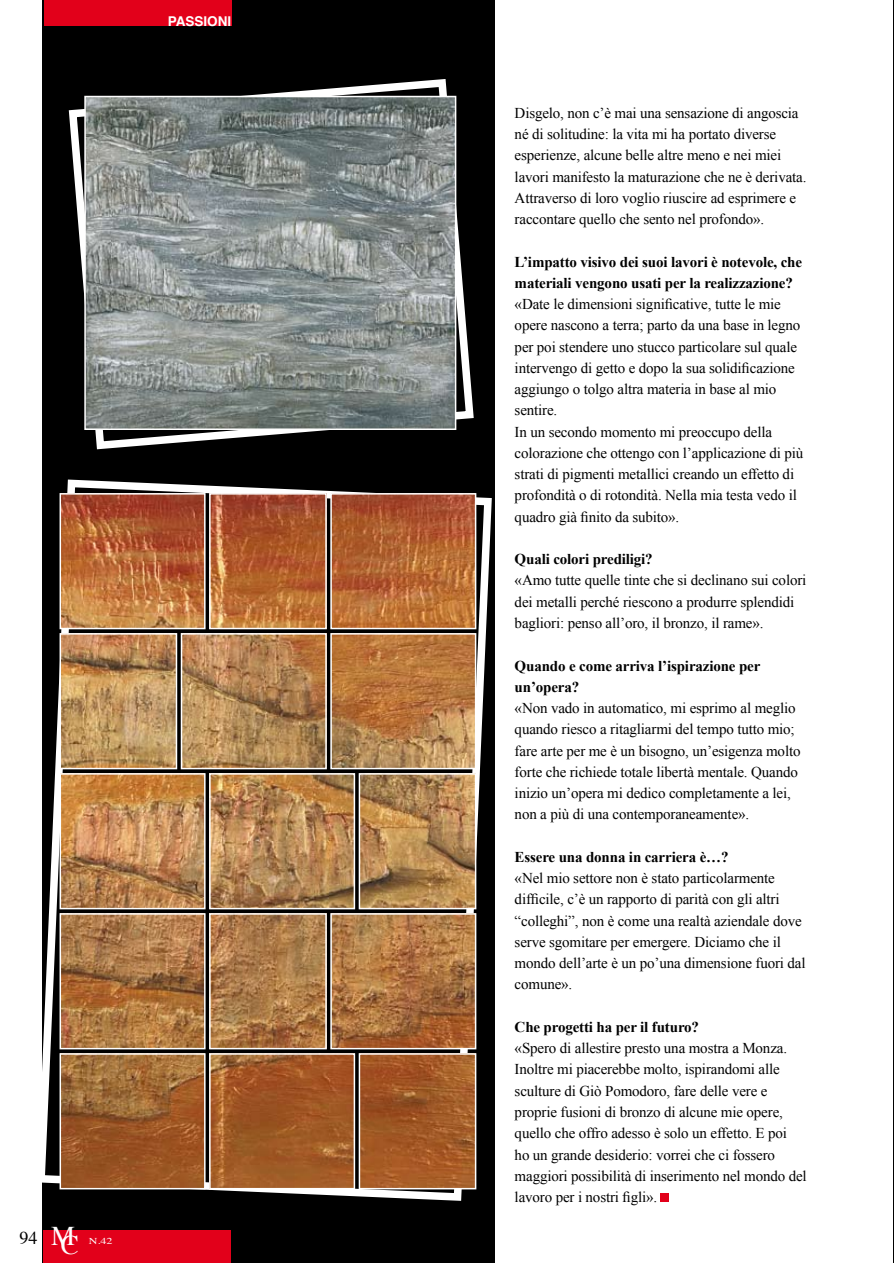
<style>
.page{position:relative;width:894px;height:1263px;background:#fff}
.page>*{position:absolute;margin:0;border:0;box-sizing:border-box;transform-origin:0 0}
.t1{font:27px "Times";color:#fff}
.t2{font:18px "Times";color:#000}
.t3{font:15px/21.3px "Times New Roman";letter-spacing:-.01em;color:#000}
.t4{font:700 15px/21.3px "Times New Roman";letter-spacing:-.01em;color:#000}
.t5{font:700 13.5px "Helvetica";color:#fff}
.t6{font:9px "Times";color:#fff;scale:1.33 1}
</style>
<div class="page">
<div style="left:660px;top:1194px;width:9px;height:8px;background:#e2001a"></div>
<div style="left:43px;top:0;width:452px;height:1263px;background:#000"></div>
<svg style="left:68px;top:79px;width:406px;height:371px"></svg>
<img style="left:87px;top:99px;width:366px;height:328px">
<div style="left:84px;top:96px;width:372px;height:334px;border:2px solid #fff"></div>
<svg style="left:42px;top:476px;width:450px;height:729px"></svg>
<img style="left:63px;top:496px;width:140px;height:130px">
<div style="left:60px;top:493px;width:146px;height:136px;border:2px solid #fff"></div>
<img style="left:333px;top:496px;width:140px;height:130px">
<div style="left:330px;top:493px;width:146px;height:136px;border:2px solid #fff"></div>
<img style="left:212px;top:496px;width:112px;height:130px">
<div style="left:209px;top:493px;width:118px;height:136px;border:2px solid #fff"></div>
<img style="left:63px;top:916px;width:140px;height:130px">
<div style="left:60px;top:913px;width:146px;height:136px;border:2px solid #fff"></div>
<img style="left:333px;top:916px;width:140px;height:130px">
<div style="left:330px;top:913px;width:146px;height:136px;border:2px solid #fff"></div>
<img style="left:212px;top:916px;width:112px;height:130px">
<div style="left:209px;top:913px;width:118px;height:136px;border:2px solid #fff"></div>
<img style="left:184px;top:636px;width:140px;height:130px">
<div style="left:181px;top:633px;width:146px;height:136px;border:2px solid #fff"></div>
<img style="left:333px;top:636px;width:140px;height:130px">
<div style="left:330px;top:633px;width:146px;height:136px;border:2px solid #fff"></div>
<img style="left:63px;top:636px;width:111px;height:130px">
<div style="left:60px;top:633px;width:117px;height:136px;border:2px solid #fff"></div>
<img style="left:63px;top:776px;width:140px;height:130px">
<div style="left:60px;top:773px;width:146px;height:136px;border:2px solid #fff"></div>
<img style="left:212px;top:776px;width:140px;height:130px">
<div style="left:209px;top:773px;width:146px;height:136px;border:2px solid #fff"></div>
<img style="left:362px;top:776px;width:111px;height:130px">
<div style="left:359px;top:773px;width:117px;height:136px;border:2px solid #fff"></div>
<img style="left:63px;top:1056px;width:140px;height:130px">
<div style="left:60px;top:1053px;width:146px;height:136px;border:2px solid #fff"></div>
<img style="left:212px;top:1056px;width:140px;height:130px">
<div style="left:209px;top:1053px;width:146px;height:136px;border:2px solid #fff"></div>
<img style="left:362px;top:1056px;width:111px;height:130px">
<div style="left:359px;top:1053px;width:117px;height:136px;border:2px solid #fff"></div>
<div style="left:44px;top:0;width:187px;height:26px;background:#e2001a"></div>
<div style="left:43px;top:1230px;width:187px;height:33px;background:#e2001a"></div>
<hr style="left:893px;top:0;width:1px;height:1263px;background:#000">
<p class="t5" style="left:168px;top:11px;width:65px">PASSIONI</p>
<h1 class="t1" style="left:51px;top:1215px;width:29px">MC</h1>
<p class="t2" style="left:20px;top:1221px;width:20px">94</p>
<p class="t6" style="left:89px;top:1233px;width:19px">N.42</p>
<p class="t3" style="left:514px;top:102px;width:293px">Disgelo, non c’è mai una sensazione di angoscia né di solitudine: la vita mi ha portato diverse esperienze, alcune belle altre meno e nei miei lavori manifesto la maturazione che ne è derivata.<br>Attraverso di loro voglio riuscire ad esprimere e raccontare quello che sento nel profondo».</p>
<p class="t4" style="left:514px;top:251px;width:289px">L’impatto visivo dei suoi lavori è notevole, che materiali vengono usati per la realizzazione?</p>
<p class="t3" style="left:514px;top:293px;width:290px">«Date le dimensioni significative, tutte le mie opere nascono a terra; parto da una base in legno per poi stendere uno stucco particolare sul quale intervengo di getto e dopo la sua solidificazione aggiungo o tolgo altra materia in base al mio sentire.<br>In un secondo momento mi preoccupo della colorazione che ottengo con l’applicazione di più strati di pigmenti metallici creando un effetto di profondità o di rotondità. Nella mia testa vedo il quadro già finito da subito».</p>
<p class="t4" style="left:514px;top:548px;width:140px">Quali colori prediligi?</p>
<p class="t3" style="left:514px;top:570px;width:293px">«Amo tutte quelle tinte che si declinano sui colori dei metalli perché riescono a produrre splendidi bagliori: penso all’oro, il bronzo, il rame».</p>
<p class="t4" style="left:514px;top:654px;width:247px">Quando e come arriva l’ispirazione per un’opera?</p>
<p class="t3" style="left:514px;top:697px;width:287px">«Non vado in automatico, mi esprimo al meglio quando riesco a ritagliarmi del tempo tutto mio; fare arte per me è un bisogno, un’esigenza molto forte che richiede totale libertà mentale. Quando inizio un’opera mi dedico completamente a lei, non a più di una contemporaneamente».</p>
<p class="t4" style="left:514px;top:846px;width:215px">Essere una donna in carriera è…?</p>
<p class="t3" style="left:514px;top:867px;width:292px">«Nel mio settore non è stato particolarmente difficile, c’è un rapporto di parità con gli altri “colleghi”, non è come una realtà aziendale dove serve sgomitare per emergere. Diciamo che il mondo dell’arte è un po’una dimensione fuori dal comune».</p>
<p class="t4" style="left:514px;top:1016px;width:186px">Che progetti ha per il futuro?</p>
<p class="t3" style="left:514px;top:1037px;width:293px">«Spero di allestire presto una mostra a Monza.<br>Inoltre mi piacerebbe molto, ispirandomi alle sculture di Giò Pomodoro, fare delle vere e proprie fusioni di bronzo di alcune mie opere, quello che offro adesso è solo un effetto. E poi<br>ho un grande desiderio: vorrei che ci fossero maggiori possibilità di inserimento nel mondo del lavoro per i nostri figli».</p>
</div>
